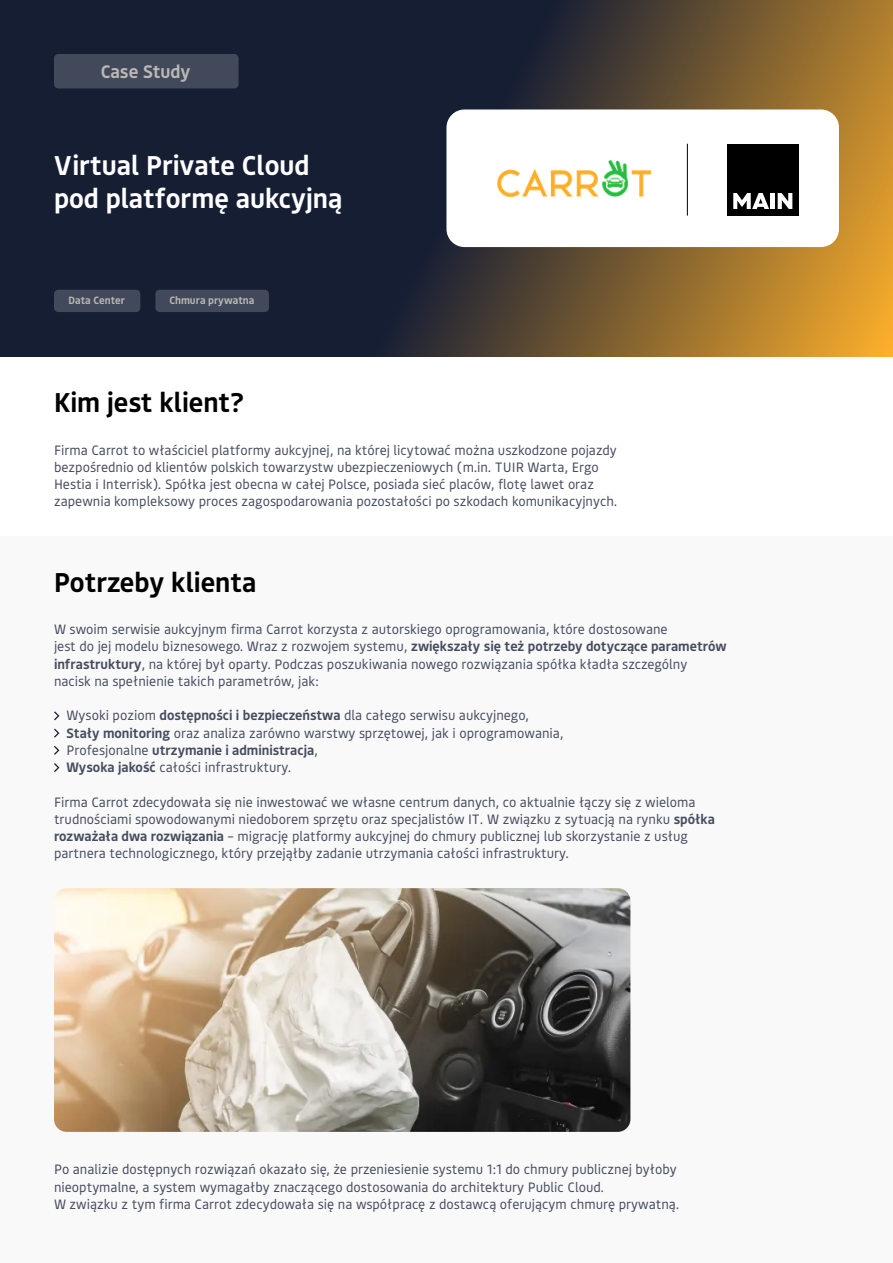
<style>
.page{position:relative;width:893px;height:1263px;background:#fff}
.page>*{position:absolute;margin:0;border:0;box-sizing:border-box;transform-origin:0 0}
.t1{font:600 27px/33px "Bould";color:#fff}
.t2{font:600 27px "Bould";color:#000}
.t3{font:600 18px "Bould";color:#bab8b4}
.t4{font:13.5px/17.2px "Bould";color:#454c5f}
.t5{font:600 10.5px "Bould";color:#bab8b4}
.s1{font-weight:600}
</style>
<div class="page">
<div style="left:0;top:536px;width:893px;height:727px;background:#f9f9f9"></div>
<svg style="left:0;top:0;width:893px;height:357px;background:#3f3832"></svg>
<div style="left:54px;top:54px;width:185px;height:34px;background:#42495b;border-radius:4px"></div>
<div style="left:446px;top:109px;width:393px;height:138px;background:#fff;border-radius:18px"></div>
<div style="left:727px;top:144px;width:72px;height:71px;background:#000"></div>
<svg style="left:733px;top:193px;width:36px;height:16px"></svg>
<hr style="left:771px;top:193px;width:4px;height:16px;background:#fff">
<svg style="left:778px;top:193px;width:14px;height:16px"></svg>
<hr style="left:687px;top:144px;width:1px;height:72px;background:#000">
<svg style="left:54px;top:711px;width:5px;height:9px"></svg>
<svg style="left:54px;top:729px;width:5px;height:9px"></svg>
<svg style="left:54px;top:746px;width:5px;height:9px"></svg>
<svg style="left:54px;top:763px;width:5px;height:9px"></svg>
<img style="left:497px;top:160px;width:154px;height:36px">
<div style="left:54px;top:290px;width:86px;height:22px;background:#42495b;border-radius:4px"></div>
<div style="left:155px;top:290px;width:114px;height:22px;background:#42495b;border-radius:4px"></div>
<img style="left:54px;top:888px;width:576px;height:244px">
<h2 class="t3" style="left:101px;top:59px;width:91px">Case Study</h2>
<h1 class="t1" style="left:54px;top:147px;width:290px">Virtual Private Cloud pod platformę aukcyjną</h1>
<p class="t5" style="left:69px;top:293px;width:58px">Data Center</p>
<p class="t5" style="left:169px;top:293px;width:86px">Chmura prywatna</p>
<h1 class="t2" style="left:54px;top:383px;width:192px">Kim jest klient?</h1>
<p class="t4" style="left:54px;top:440px;width:565px">Firma Carrot to właściciel platformy aukcyjnej, na której licytować można uszkodzone pojazdy bezpośrednio od klientów polskich towarzystw ubezpieczeniowych (m.in. TUIR Warta, Ergo Hestia i Interrisk). Spółka jest obecna w całej Polsce, posiada sieć placów, flotę lawet oraz zapewnia kompleksowy proces zagospodarowania pozostałości po szkodach komunikacyjnych.</p>
<h1 class="t2" style="left:54px;top:563px;width:204px">Potrzeby klienta</h1>
<p class="t4" style="left:54px;top:620px;width:674px">W swoim serwisie aukcyjnym firma Carrot korzysta z autorskiego oprogramowania, które dostosowane<br>jest do jej modelu biznesowego. Wraz z rozwojem systemu, <span class="s1">zwiększały się też potrzeby dotyczące parametrów infrastruktury</span>, na której był oparty. Podczas poszukiwania nowego rozwiązania spółka kładła szczególny nacisk na spełnienie takich parametrów, jak:</p>
<p class="t4" style="left:66px;top:706px;width:499px">Wysoki poziom <span class="s1">dostępności i bezpieczeństwa</span> dla całego serwisu aukcyjnego, <span class="s1">Stały monitoring</span> oraz analiza zarówno warstwy sprzętowej, jak i oprogramowania, Profesjonalne <span class="s1">utrzymanie i administracja</span>,<br><span class="s1">Wysoka jakość</span> całości infrastruktury.</p>
<p class="t4" style="left:54px;top:792px;width:662px">Firma Carrot zdecydowała się nie inwestować we własne centrum danych, co aktualnie łączy się z wieloma trudnościami spowodowanymi niedoborem sprzętu oraz specjalistów IT. W związku z sytuacją na rynku <span class="s1">spółka rozważała dwa rozwiązania</span> – migrację platformy aukcyjnej do chmury publicznej lub skorzystanie z usług partnera technologicznego, który przejąłby zadanie utrzymania całości infrastruktury.</p>
<p class="t4" style="left:54px;top:1160px;width:627px">Po analizie dostępnych rozwiązań okazało się, że przeniesienie systemu 1:1 do chmury publicznej byłoby nieoptymalne, a system wymagałby znaczącego dostosowania do architektury Public Cloud.<br>W związku z tym firma Carrot zdecydowała się na współpracę z dostawcą oferującym chmurę prywatną.</p>
</div>
